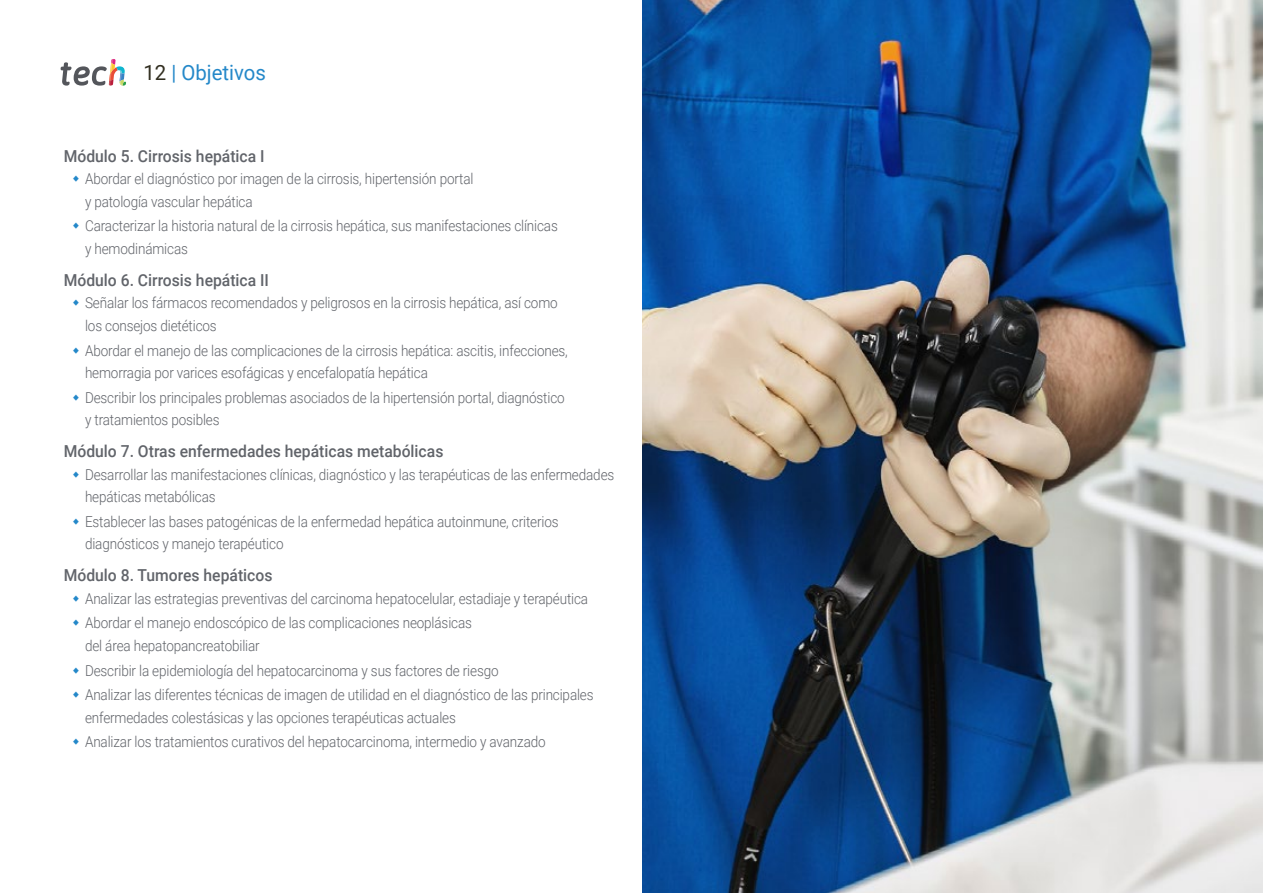
<style>
.page{position:relative;width:1263px;height:893px;background:#fff}
.page>*{position:absolute;margin:0;border:0;box-sizing:border-box;transform-origin:0 0}
.t1{font:21px "Roboto";color:#2488c9}
.t2{font:500 16.5px "Roboto";color:#61646a;scale:.95 1}
.t3{font:300 15px/22.5px "Roboto";letter-spacing:-.01em;color:#61646a;scale:.9 1}
.s1{color:#312e20}
</style>
<div class="page">
<img style="left:642px;top:0;width:621px;height:893px">
<svg style="left:61px;top:59px;width:65px;height:27px"></svg>
<h1 class="t1" style="left:144px;top:57px;width:124px"><span class="s1">12</span> | Objetivos</h1>
<p class="t2" style="left:64px;top:144px;width:213px">Módulo 5. Cirrosis hepática I</p>
<p class="t3" style="left:85px;top:167px;width:433px">Abordar el diagnóstico por imagen de la cirrosis, hipertensión portal y patología vascular hepática</p>
<p class="t3" style="left:85px;top:214px;width:527px">Caracterizar la historia natural de la cirrosis hepática, sus manifestaciones clínicas y hemodinámicas</p>
<p class="t2" style="left:64px;top:269px;width:218px">Módulo 6. Cirrosis hepática II</p>
<p class="t3" style="left:85px;top:291px;width:527px">Señalar los fármacos recomendados y peligrosos en la cirrosis hepática, así como los consejos dietéticos</p>
<p class="t3" style="left:85px;top:338px;width:538px">Abordar el manejo de las complicaciones de la cirrosis hepática: ascitis, infecciones, hemorragia por varices esofágicas y encefalopatía hepática</p>
<p class="t3" style="left:85px;top:386px;width:534px">Describir los principales problemas asociados de la hipertensión portal, diagnóstico y tratamientos posibles</p>
<p class="t2" style="left:64px;top:440px;width:401px">Módulo 7. Otras enfermedades hepáticas metabólicas</p>
<p class="t3" style="left:85px;top:463px;width:590px">Desarrollar las manifestaciones clínicas, diagnóstico y las terapéuticas de las enfermedades hepáticas metabólicas</p>
<p class="t3" style="left:85px;top:510px;width:528px">Establecer las bases patogénicas de la enfermedad hepática autoinmune, criterios diagnósticos y manejo terapéutico</p>
<p class="t2" style="left:64px;top:564px;width:221px">Módulo 8. Tumores hepáticos</p>
<p class="t3" style="left:85px;top:586px;width:560px;line-height:24.6px">Analizar las estrategias preventivas del carcinoma hepatocelular, estadiaje y terapéutica<br>Abordar el manejo endoscópico de las complicaciones neoplásicas</p>
<p class="t3" style="left:85px;top:633px;width:567px;line-height:24.6px">del área hepatopancreatobiliar<br>Describir la epidemiología del hepatocarcinoma y sus factores de riesgo<br>Analizar las diferentes técnicas de imagen de utilidad en el diagnóstico de las principales</p>
<p class="t3" style="left:85px;top:705px;width:513px;line-height:24.6px">enfermedades colestásicas y las opciones terapéuticas actuales<br>Analizar los tratamientos curativos del hepatocarcinoma, intermedio y avanzado</p>
</div>
